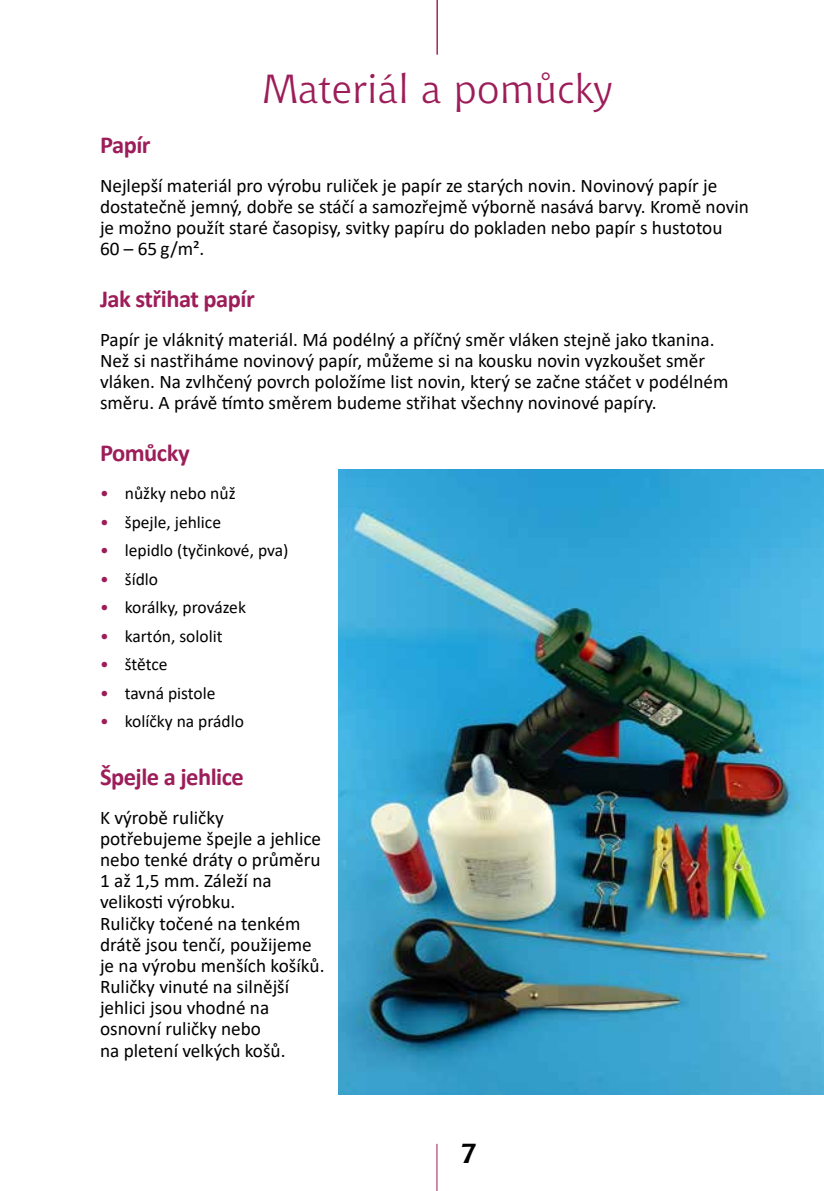
<style>
.page{position:relative;width:824px;height:1191px;background:#fff}
.page>*{position:absolute;margin:0;border:0;box-sizing:border-box;transform-origin:0 0}
.t1{font:40.25px "Chianti BT";letter-spacing:.01em;color:#9d1d59}
.t2{font:700 28px "Chianti BT";color:#000}
.t3{font:700 24.5px "Calibri";letter-spacing:-.02em;color:#9d1d59}
.t4{font:19.25px/21.2px "Calibri";color:#000}
.t5{font:17.5px "Calibri";color:#000}
.s1{color:#9d1d59}
</style>
<div class="page">
<hr style="left:436px;top:1143px;width:1px;height:48px;background:#9d1d59">
<hr style="left:436px;top:0;width:1px;height:55px;background:#9d1d59">
<img style="left:339px;top:469px;width:484px;height:625px">
<h1 class="t1" style="left:261px;top:66px;width:353px">Materiál a pomůcky</h1>
<p class="t3" style="left:100px;top:127px;width:52px">Papír</p>
<p class="t4" style="left:100px;top:174px;width:650px">Nejlepší materiál pro výrobu ruliček je papír ze starých novin. Novinový papír je dostatečně jemný, dobře se stáčí a samozřejmě výborně nasává barvy. Kromě novin je možno použít staré časopisy, svitky papíru do pokladen nebo papír s hustotou<br>60 – 65 g/m².</p>
<p class="t3" style="left:100px;top:281px;width:156px">Jak střihat papír</p>
<p class="t4" style="left:100px;top:328px;width:630px">Papír je vláknitý materiál. Má podélný a příčný směr vláken stejně jako tkanina.<br>Než si nastřiháme novinový papír, můžeme si na kousku novin vyzkoušet směr vláken. Na zvlhčený povrch položíme list novin, který se začne stáčet v podélném směru. A právě tímto směrem budeme střihat všechny novinové papíry.</p>
<p class="t3" style="left:100px;top:435px;width:91px">Pomůcky</p>
<p class="t5" style="left:100px;top:481px;width:137px"><span class="s1">•</span> nůžky nebo nůž</p>
<p class="t5" style="left:100px;top:510px;width:122px"><span class="s1">•</span> špejle, jehlice</p>
<p class="t5" style="left:100px;top:538px;width:190px"><span class="s1">•</span> lepidlo (tyčinkové, pva)</p>
<p class="t5" style="left:100px;top:567px;width:60px"><span class="s1">•</span> šídlo</p>
<p class="t5" style="left:100px;top:595px;width:147px"><span class="s1">•</span> korálky, provázek</p>
<p class="t5" style="left:100px;top:623px;width:124px"><span class="s1">•</span> kartón, sololit</p>
<p class="t5" style="left:100px;top:652px;width:69px"><span class="s1">•</span> štětce</p>
<p class="t5" style="left:100px;top:680px;width:117px"><span class="s1">•</span> tavná pistole</p>
<p class="t5" style="left:100px;top:709px;width:145px"><span class="s1">•</span> kolíčky na prádlo</p>
<p class="t3" style="left:100px;top:759px;width:145px">Špejle a jehlice</p>
<p class="t4" style="left:100px;top:806px;width:226px">K výrobě ruličky potřebujeme špejle a jehlice nebo tenké dráty o průměru<br>1 až 1,5 mm. Záleží na velikosti výrobku.<br>Ruličky točené na tenkém drátě jsou tenčí, použijeme je na výrobu menších košíků.<br>Ruličky vinuté na silnější jehlici jsou vhodné na osnovní ruličky nebo<br>na pletení velkých košů.</p>
<h2 class="t2" style="left:460px;top:1137px;width:19px">7</h2>
</div>
